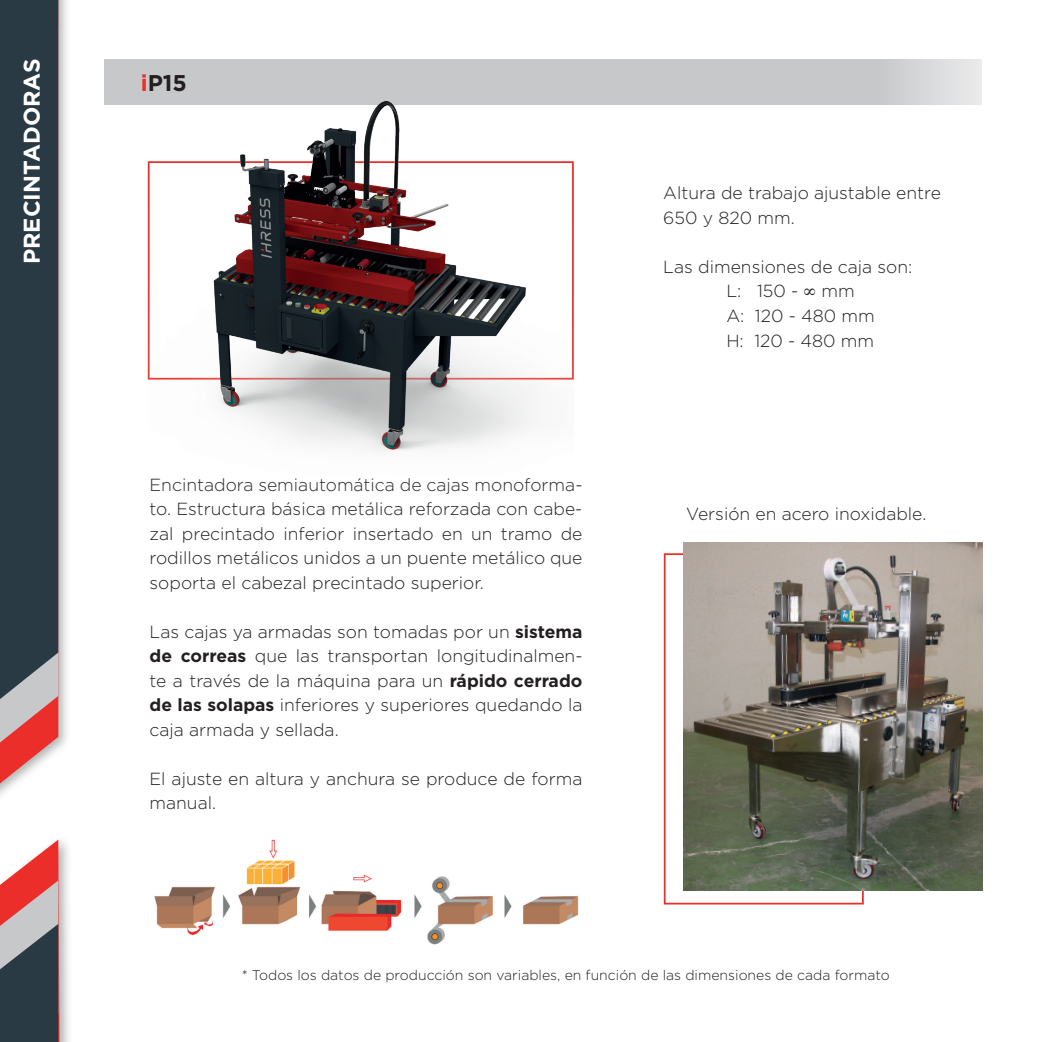
<style>
.page{position:relative;width:1042px;height:1042px;background:#fff}
.page>*{position:absolute;margin:0;border:0;box-sizing:border-box;transform-origin:0 0}
.t1{font:700 22.75px "Gotham";color:#fff}
.t2{font:700 22.75px "Gotham";color:#231f20}
.t3{font:300 17.5px/24.5px "Gotham";color:#231f20}
.t4{font:300 14px "Gotham";color:#231f20}
.s1{color:#eb2e29}
.s2{font-weight:700}
</style>
<div class="page">
<div style="left:0;top:0;width:71px;height:807px;background:#231f20;opacity:.35"></div>
<svg style="left:0;top:742px;width:58px;height:41px"></svg>
<div style="left:0;top:834px;width:73px;height:208px;background:#231f20;opacity:.35"></div>
<svg style="left:0;top:0;width:58px;height:742px;background:#38414b"></svg>
<svg style="left:0;top:839px;width:59px;height:203px;background:#8b6c70"></svg>
<svg style="left:104px;top:60px;width:878px;height:45px;background:#cbcccd"></svg>
<div style="left:664px;top:553px;width:200px;height:351px;border:2px solid #eb2e29"></div>
<img style="left:684px;top:543px;width:298px;height:347px">
<img style="left:148px;top:59px;width:426px;height:393px">
<img style="left:154px;top:839px;width:425px;height:106px">
<h1 class="t1" style="left:17px;top:264px;width:207px;rotate:-90deg">PRECINTADORAS</h1>
<h1 class="t2" style="left:141px;top:68px;width:48px"><span class="s1">i</span>P15</h1>
<p class="t3" style="left:150px;top:472px;width:434px;text-align:justify">Encintadora semiautomática de cajas monoforma&shy;to. Estructura básica metálica reforzada con cabe&shy;zal precintado inferior insertado en un tramo de rodillos metálicos unidos a un puente metálico que soporta el cabezal precintado superior.</p>
<p class="t3" style="left:150px;top:619px;width:434px;text-align:justify">Las cajas ya armadas son tomadas por un <span class="s2">sistema de correas</span> que las transportan longitudinalmen&shy;te a través de la máquina para un <span class="s2">rápido cerrado de las solapas</span> inferiores y superiores quedando la caja armada y sellada.</p>
<p class="t3" style="left:150px;top:766px;width:434px">El ajuste en altura y anchura se produce de forma manual.</p>
<p class="t3" style="left:663px;top:181px;width:279px">Altura de trabajo ajustable entre<br>650 y 820 mm.</p>
<p class="t3" style="left:726px;top:254px;width:188px;text-indent:-63px">Las dimensiones de caja son:<br>L: 150 - ∞ mm<br>A: 120 - 480 mm<br>H: 120 - 480 mm</p>
<p class="t3" style="left:686px;top:501px;width:242px">Versión en acero inoxidable.</p>
<p class="t4" style="left:242px;top:966px;width:649px">* Todos los datos de producción son variables, en función de las dimensiones de cada formato</p>
</div>
